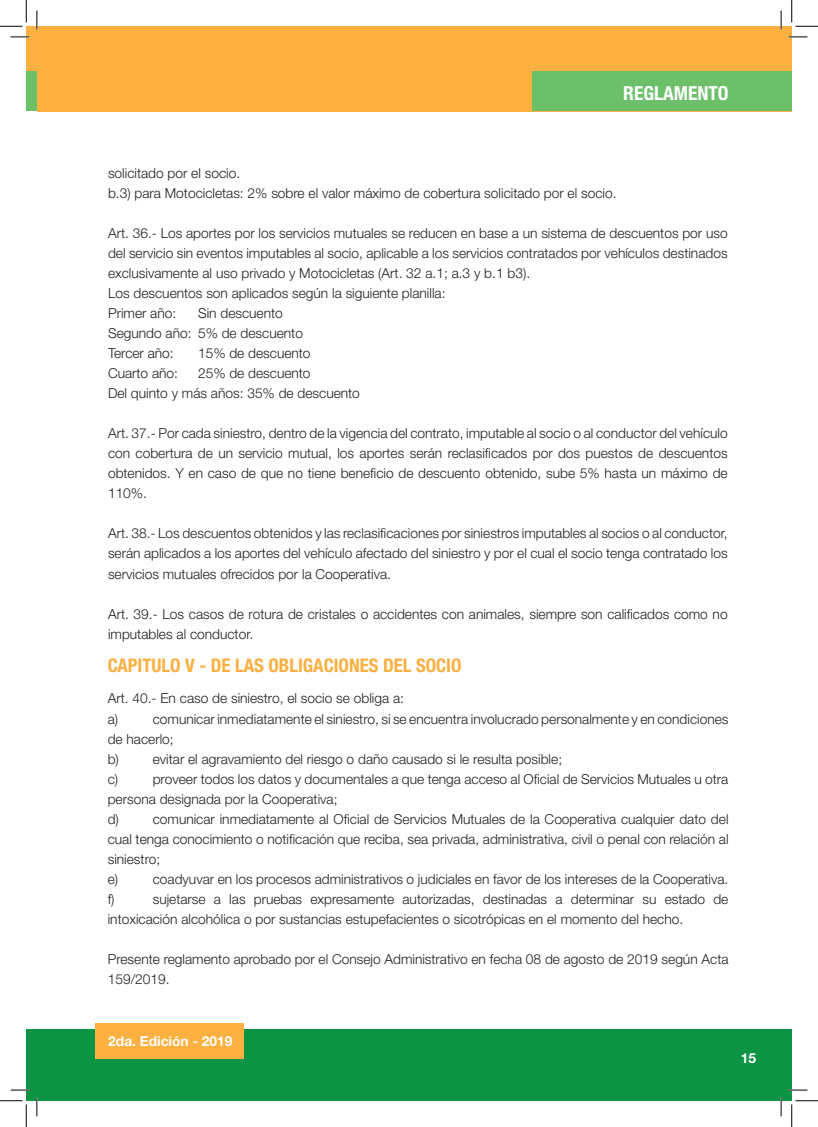
<style>
.page{position:relative;width:818px;height:1127px;background:#fff}
.page>*{position:absolute;margin:0;border:0;box-sizing:border-box;transform-origin:0 0}
.Título-Español{font:700 condensed 19.38px "Helvetica Neue LT Std";color:#fff}
.Título-Español-2{font:700 condensed 18.75px "Helvetica Neue LT Std";color:#fbb041}
.Estilo-párrafo-edito{font:300 13.75px/20px "Helvetica Neue LT Std";color:#231f20}
.t1{font:700 13.75px "Helvetica Neue LT Std";color:#fff}
</style>
<div class="page">
<div style="left:26px;top:1029px;width:11px;height:71px;background:#0d9344"></div>
<div style="left:37px;top:1029px;width:755px;height:71px;background:#0d9344"></div>
<div style="left:95px;top:1023px;width:149px;height:35px;background:#fbb03f"></div>
<div style="left:26px;top:26px;width:11px;height:78px;background:#fbb041"></div>
<div style="left:26px;top:71px;width:11px;height:40px;background:#6cc068"></div>
<div style="left:37px;top:26px;width:755px;height:85px;background:#fbb03f"></div>
<div style="left:532px;top:71px;width:260px;height:40px;background:#6cc069"></div>
<svg style="left:11px;top:36px;width:18px;height:2px"></svg>
<svg style="left:788px;top:36px;width:19px;height:2px"></svg>
<svg style="left:11px;top:1089px;width:18px;height:1px"></svg>
<svg style="left:788px;top:1089px;width:19px;height:1px"></svg>
<svg style="left:36px;top:11px;width:2px;height:18px"></svg>
<svg style="left:36px;top:1097px;width:2px;height:18px"></svg>
<svg style="left:780px;top:11px;width:2px;height:18px"></svg>
<svg style="left:780px;top:1097px;width:2px;height:18px"></svg>
<svg style="left:0;top:0;width:27px;height:27px"></svg>
<svg style="left:0;top:1100px;width:27px;height:26px"></svg>
<svg style="left:791px;top:0;width:27px;height:27px"></svg>
<svg style="left:791px;top:1100px;width:27px;height:26px"></svg>
<p class="Título-Español" style="left:623px;top:81px;width:107px">REGLAMENTO</p>
<p class="Estilo-párrafo-edito" style="left:108px;top:163px;width:134px">solicitado por el socio.</p>
<p class="Estilo-párrafo-edito" style="left:108px;top:183px;width:510px">b.3) para Motocicletas: 2% sobre el valor máximo de cobertura solicitado por el socio.</p>
<p class="Estilo-párrafo-edito" style="left:108px;top:223px;width:621px;text-align:justify">Art. 36.- Los aportes por los servicios mutuales se reducen en base a un sistema de descuentos por uso del servicio sin eventos imputables al socio, aplicable a los servicios contratados por vehículos destinados exclusivamente al uso privado y Motocicletas (Art. 32 a.1; a.3 y b.1 b3).</p>
<p class="Estilo-párrafo-edito" style="left:108px;top:283px;width:339px">Los descuentos son aplicados según la siguiente planilla:</p>
<p class="Estilo-párrafo-edito" style="left:108px;top:303px;width:70px">Primer año:</p>
<p class="Estilo-párrafo-edito" style="left:198px;top:303px;width:86px">Sin descuento</p>
<p class="Estilo-párrafo-edito" style="left:108px;top:323px;width:196px">Segundo año: 5% de descuento</p>
<p class="Estilo-párrafo-edito" style="left:108px;top:343px;width:67px">Tercer año:</p>
<p class="Estilo-párrafo-edito" style="left:198px;top:343px;width:114px">15% de descuento</p>
<p class="Estilo-párrafo-edito" style="left:108px;top:363px;width:72px">Cuarto año:</p>
<p class="Estilo-párrafo-edito" style="left:198px;top:363px;width:114px">25% de descuento</p>
<p class="Estilo-párrafo-edito" style="left:108px;top:383px;width:253px">Del quinto y más años: 35% de descuento</p>
<p class="Estilo-párrafo-edito" style="left:108px;top:423px;width:621px;text-align:justify">Art. 37.- Por cada siniestro, dentro de la vigencia del contrato, imputable al socio o al conductor del vehículo con cobertura de un servicio mutual, los aportes serán reclasificados por dos puestos de descuentos obtenidos. Y en caso de que no tiene beneficio de descuento obtenido, sube 5% hasta un máximo de 110%.</p>
<p class="Estilo-párrafo-edito" style="left:108px;top:523px;width:621px;text-align:justify">Art. 38.- Los descuentos obtenidos y las reclasificaciones por siniestros imputables al socios o al conductor, serán aplicados a los aportes del vehículo afectado del siniestro y por el cual el socio tenga contratado los servicios mutuales ofrecidos por la Cooperativa.</p>
<p class="Estilo-párrafo-edito" style="left:108px;top:603px;width:621px">Art. 39.- Los casos de rotura de cristales o accidentes con animales, siempre son calificados como no imputables al conductor.</p>
<p class="Título-Español-2" style="left:108px;top:654px;width:355px">CAPITULO V - DE LAS OBLIGACIONES DEL SOCIO</p>
<p class="Estilo-párrafo-edito" style="left:108px;top:688px;width:298px">Art. 40.- En caso de siniestro, el socio se obliga a:</p>
<p class="Estilo-párrafo-edito" style="left:108px;top:708px;width:12px">a)</p>
<p class="Estilo-párrafo-edito" style="left:108px;top:708px;width:622px;text-indent:45px">comunicar inmediatamente el siniestro, si se encuentra involucrado personalmente y en condiciones de hacerlo;</p>
<p class="Estilo-párrafo-edito" style="left:108px;top:748px;width:13px">b)</p>
<p class="Estilo-párrafo-edito" style="left:153px;top:748px;width:411px">evitar el agravamiento del riesgo o daño causado si le resulta posible;</p>
<p class="Estilo-párrafo-edito" style="left:108px;top:768px;width:12px">c)</p>
<p class="Estilo-párrafo-edito" style="left:108px;top:768px;width:622px;text-indent:45px">proveer todos los datos y documentales a que tenga acceso al Oficial de Servicios Mutuales u otra persona designada por la Cooperativa;</p>
<p class="Estilo-párrafo-edito" style="left:108px;top:808px;width:13px">d)</p>
<p class="Estilo-párrafo-edito" style="left:108px;top:808px;width:622px;text-align:justify;text-indent:45px">comunicar inmediatamente al Oficial de Servicios Mutuales de la Cooperativa cualquier dato del cual tenga conocimiento o notificación que reciba, sea privada, administrativa, civil o penal con relación al siniestro;</p>
<p class="Estilo-párrafo-edito" style="left:108px;top:868px;width:12px">e)</p>
<p class="Estilo-párrafo-edito" style="left:153px;top:868px;width:577px">coadyuvar en los procesos administrativos o judiciales en favor de los intereses de la Cooperativa.</p>
<p class="Estilo-párrafo-edito" style="left:108px;top:888px;width:8px">f)</p>
<p class="Estilo-párrafo-edito" style="left:108px;top:888px;width:622px;text-indent:45px">sujetarse a las pruebas expresamente autorizadas, destinadas a determinar su estado de intoxicación alcohólica o por sustancias estupefacientes o sicotrópicas en el momento del hecho.</p>
<p class="Estilo-párrafo-edito" style="left:108px;top:948px;width:622px">Presente reglamento aprobado por el Consejo Administrativo en fecha 08 de agosto de 2019 según Acta<br>159/2019.</p>
<p class="t1" style="left:108px;top:1032px;width:126px">2da. Edición - 2019</p>
<p class="t1" style="left:741px;top:1049px;width:17px">15</p>
</div>
